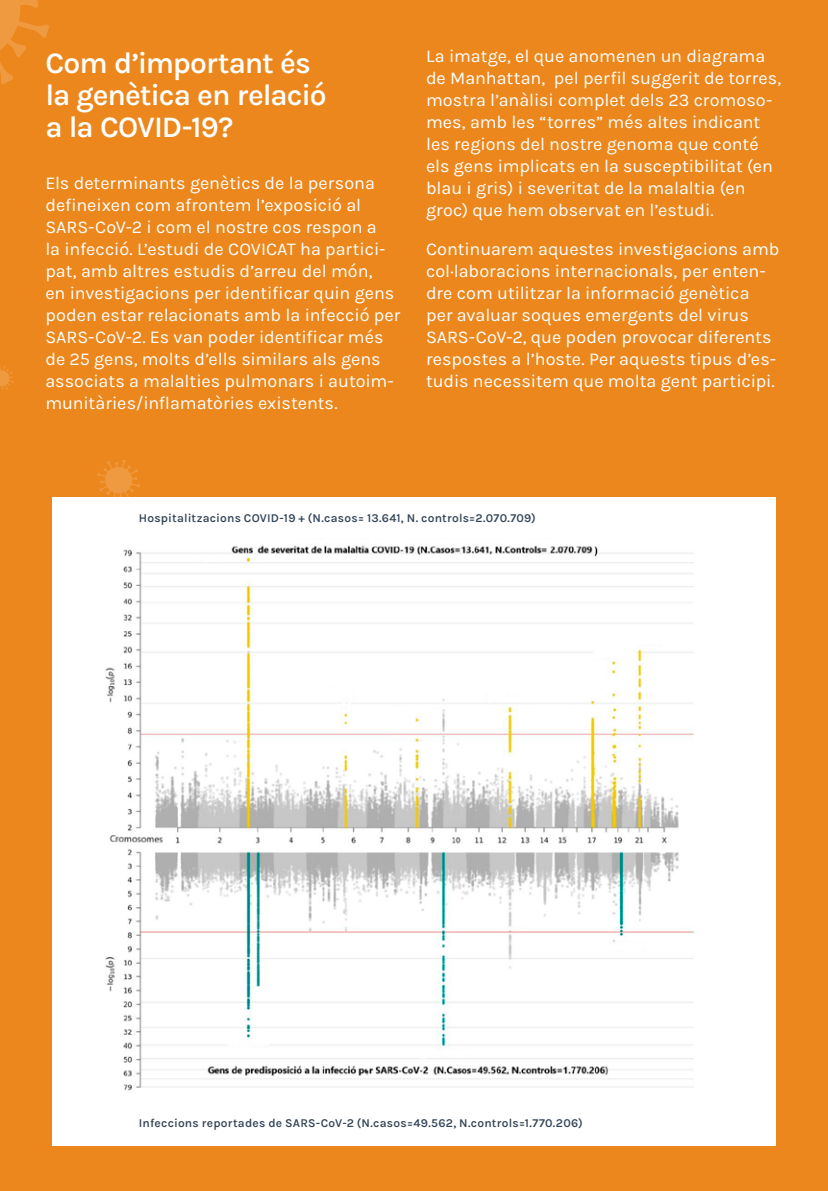
<style>
.page{position:relative;width:828px;height:1191px;background:#eb871c}
.page>*{position:absolute;margin:0;border:0;box-sizing:border-box;transform-origin:0 0}
.titulet{font:600 30px/32px "Karla";letter-spacing:-.035em;color:#fff}
.text_seguit{font:18px/22px "Karla";color:#fff}
.text_seguit-2{font:600 12px "Karla";letter-spacing:.015em;color:#314356}
</style>
<div class="page">
<svg style="left:0;top:0;width:49px;height:84px"></svg>
<svg style="left:0;top:366px;width:14px;height:24px"></svg>
<svg style="left:97px;top:459px;width:43px;height:39px"></svg>
<div style="left:52px;top:498px;width:723px;height:648px;background:#fff"></div>
<img style="left:106px;top:545px;width:588px;height:546px">
<p class="titulet" style="left:45px;top:46px;width:283px">Com d’important és la genètica en relació a la COVID-19?</p>
<p class="text_seguit" style="left:45px;top:172px;width:356px">Els determinants genètics de la persona defineixen com afrontem l’exposició al SARS-CoV-2 i com el nostre cos respon a<br>la infecció. L’estudi de COVICAT ha partici&shy;pat, amb altres estudis d’arreu del món,<br>en investigacions per identificar quin gens poden estar relacionats amb la infecció per SARS-CoV-2. Es van poder identificar més de 25 gens, molts d’ells similars als gens associats a malalties pulmonars i autoim&shy;munitàries/inflamatòries existents.</p>
<p class="text_seguit" style="left:426px;top:44px;width:357px">La imatge, el que anomenen un diagrama de Manhattan, pel perfil suggerit de torres, mostra l’anàlisi complet dels 23 cromoso&shy;mes, amb les “torres” més altes indicant les regions del nostre genoma que conté els gens implicats en la susceptibilitat (en blau i gris) i severitat de la malaltia (en groc) que hem observat en l’estudi.</p>
<p class="text_seguit" style="left:426px;top:237px;width:355px">Continuarem aquestes investigacions amb col·laboracions internacionals, per enten&shy;dre com utilitzar la informació genètica per avaluar soques emergents del virus SARS-CoV-2, que poden provocar diferents respostes a l’hoste. Per aquests tipus d’es&shy;tudis necessitem que molta gent participi.</p>
<p class="text_seguit-2" style="left:139px;top:510px;width:398px">Hospitalitzacions COVID-19 + (N.casos= 13.641, N. controls=2.070.709)</p>
<p class="text_seguit-2" style="left:139px;top:1115px;width:445px">Infeccions reportades de SARS-CoV-2 (N.casos=49.562, N.controls=1.770.206)</p>
</div>
